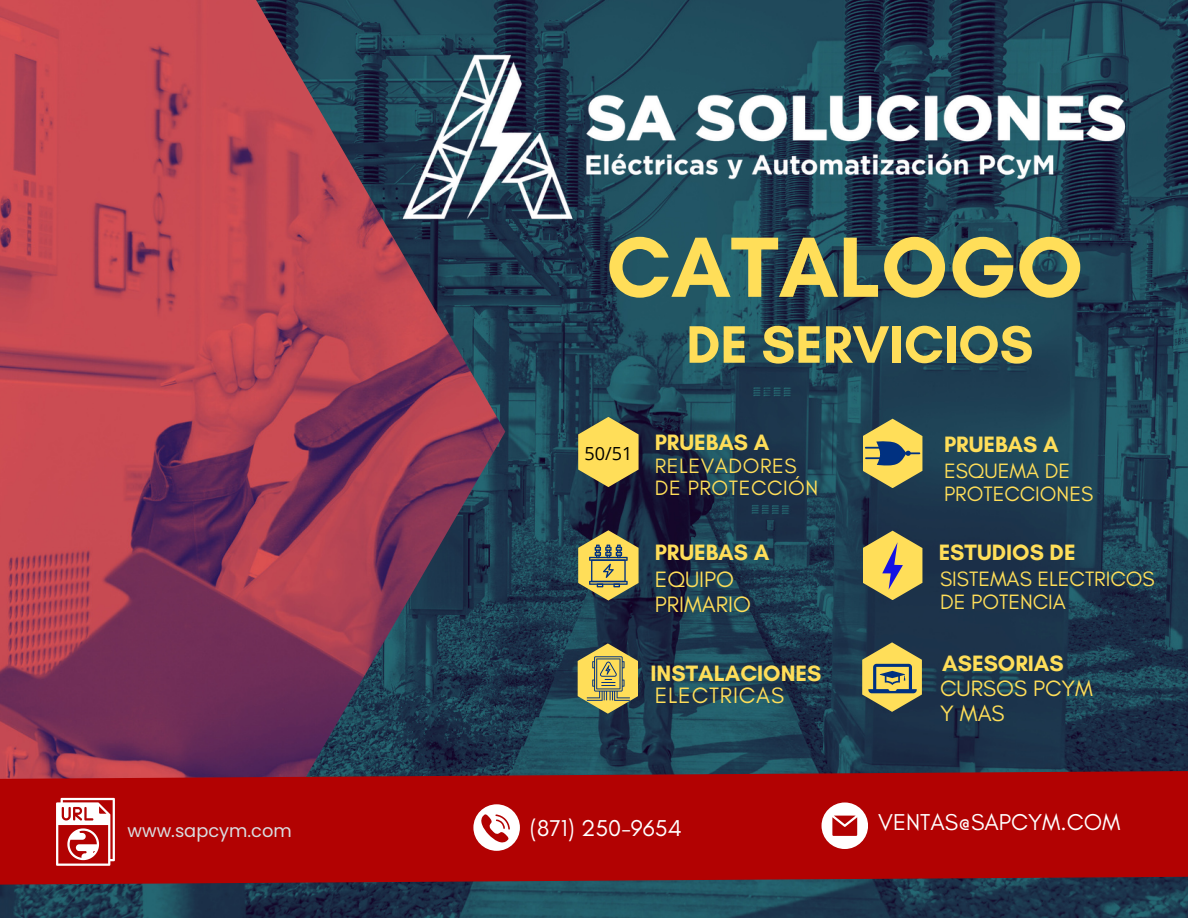
<style>
.page{position:relative;width:1188px;height:918px;background:#fff}
.page>*{position:absolute;margin:0;border:0;box-sizing:border-box;transform-origin:0 0}
.t1{font:700 87px "Glacial Indifference";color:#ffde59}
.t2{font:700 53.7px "Glacial Indifference";color:#ffde59}
.t3{font:23.4px "Glacial Indifference";color:#fff}
.t4{font:700 22.65px "Glacial Indifference";color:#ffde59}
.t5{font:22.65px/24.8px "Glacial Indifference";color:#ffde59}
.t6{font:22.65px "Glacial Indifference";letter-spacing:.04em;color:#ffde59}
.t7{font:21.15px/22.5px "Glacial Indifference";color:#ffde59}
.t8{font:21.15px/22.5px "Glacial Indifference";letter-spacing:.03em;color:#ffde59}
.t9{font:18px "Open Sans";color:#000}
.t10{font:17.85px "Poppins";color:#d9dde1}
</style>
<div class="page">
<img style="left:505px;top:0;width:683px;height:717px">
<img style="left:0;top:0;width:505px;height:717px">
<svg style="left:0;top:717px;width:1188px;height:201px;background:#701e29"></svg>
<svg style="left:863px;top:531px;width:59px;height:69px;background:#b7a55e"></svg>
<svg style="left:578px;top:530px;width:61px;height:71px;background:#a29958"></svg>
<svg style="left:578px;top:417px;width:61px;height:70px;background:#c4b053"></svg>
<svg style="left:863px;top:419px;width:59px;height:69px;background:#a19c5d"></svg>
<svg style="left:862px;top:642px;width:60px;height:70px;background:#a0995a"></svg>
<svg style="left:578px;top:643px;width:60px;height:71px;background:#a8a05b"></svg>
<img style="left:339px;top:10px;width:849px;height:254px">
<svg style="left:473px;top:804px;width:47px;height:46px"></svg>
<svg style="left:822px;top:802px;width:46px;height:47px"></svg>
<svg style="left:56px;top:798px;width:59px;height:67px"></svg>
<h3 class="t10" style="left:128px;top:818px;width:166px">www.sapcym.com</h3>
<p class="t1" style="left:606px;top:214px;width:478px">CATALOGO</p>
<h3 class="t2" style="left:686px;top:312px;width:349px">DE SERVICIOS</h3>
<p class="t9" style="left:584px;top:441px;width:49px">50/51</p>
<p class="t4" style="left:655px;top:428px;width:116px">PRUEBAS A</p>
<h4 class="t8" style="left:655px;top:454px;width:165px">RELEVADORES<br>DE PROTECCIÓN</h4>
<h3 class="t4" style="left:655px;top:538px;width:116px">PRUEBAS A</h3>
<h4 class="t5" style="left:655px;top:567px;width:98px">EQUIPO<br>PRIMARIO</h4>
<p class="t4" style="left:650px;top:659px;width:173px">INSTALACIONES</p>
<h3 class="t6" style="left:655px;top:682px;width:131px">ELECTRICAS</h3>
<h4 class="t4" style="left:944px;top:430px;width:116px">PRUEBAS A</h4>
<h4 class="t7" style="left:944px;top:459px;width:151px">ESQUEMA DE<br>PROTECCIONES</h4>
<h3 class="t4" style="left:939px;top:538px;width:138px">ESTUDIOS DE</h3>
<p class="t7" style="left:940px;top:568px;width:216px">SISTEMAS ELECTRICOS<br>DE POTENCIA</p>
<p class="t4" style="left:942px;top:650px;width:123px">ASESORIAS</p>
<h3 class="t5" style="left:940px;top:676px;width:154px">CURSOS PCYM<br>Y MAS</h3>
<h2 class="t3" style="left:530px;top:814px;width:153px">(871) 250-9654</h2>
<p class="t3" style="left:878px;top:807px;width:244px">VENTAS@SAPCYM.COM</p>
</div>
